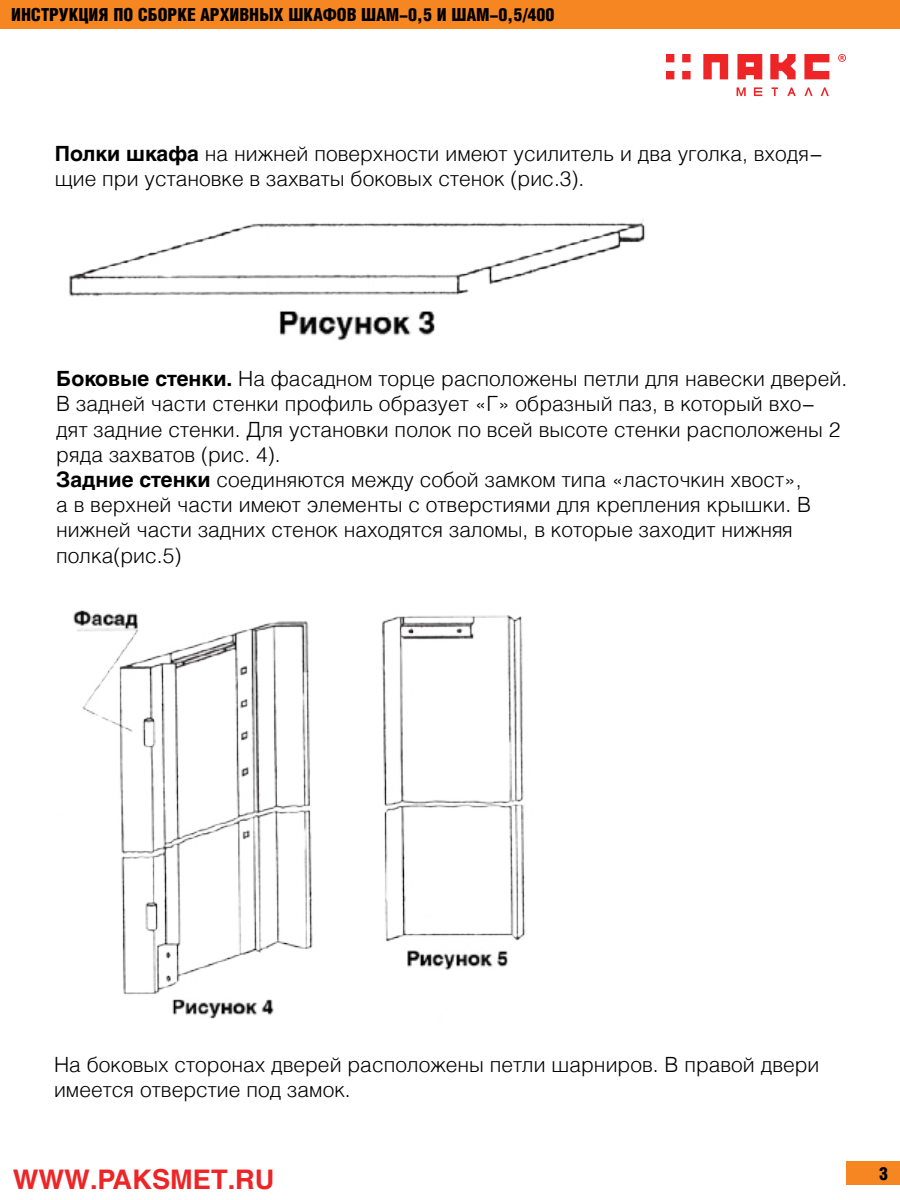
<style>
.page{position:relative;width:900px;height:1200px;background:#fff}
.page>*{position:absolute;margin:0;border:0;box-sizing:border-box;transform-origin:0 0}
.t1{font:27px "Helios";color:#ee2527}
.t2{font:300 21px/25.2px "Helios";color:#000}
.t3{font:900 18px "Helios Cond";color:#000}
.s1{font-weight:400}
</style>
<div class="page">
<div style="left:0;top:0;width:900px;height:28px;background:#f68621"></div>
<div style="left:846px;top:1161px;width:54px;height:23px;background:#f68621"></div>
<img style="left:69px;top:219px;width:576px;height:122px">
<img style="left:73px;top:610px;width:453px;height:409px">
<svg style="left:666px;top:54px;width:180px;height:42px"></svg>
<p class="t3" style="left:11px;top:5px;width:545px">Инструкция по сборке архивных шкафов ШАМ-0,5 и ШАМ-0,5/400</p>
<p class="t2" style="left:55px;top:141px;width:770px"><span class="s1">ПОЛКИ ШКАФА</span> на нижней поверхности имеют усилитель и два уголка, входя&shy;щие при установке в захваты боковых стенок (рис.3).</p>
<p class="t2" style="left:56px;top:366px;width:792px"><span class="s1">БОКОВЫЕ СТЕНКИ.</span> На фасадном торце расположены петли для навески дверей.<br>В задней части стенки профиль образует «Г» образный паз, в который вхо&shy;дят задние стенки. Для установки полок по всей высоте стенки расположены 2 ряда захватов (рис. 4).<br><span class="s1">ЗАДНИЕ СТЕНКИ</span> соединяются между собой замком типа «ласточкин хвост»,<br>а в верхней части имеют элементы с отверстиями для крепления крышки. В нижней части задних стенок находятся заломы, в которые заходит нижняя полка(рис.5)</p>
<p class="t2" style="left:54px;top:1051px;width:767px">На боковых сторонах дверей расположены петли шарниров. В правой двери имеется отверстие под замок.</p>
<p class="t1" style="left:13px;top:1164px;width:263px">WWW.PAKSMET.RU</p>
<p class="t3" style="left:879px;top:1164px;width:11px">3</p>
</div>
